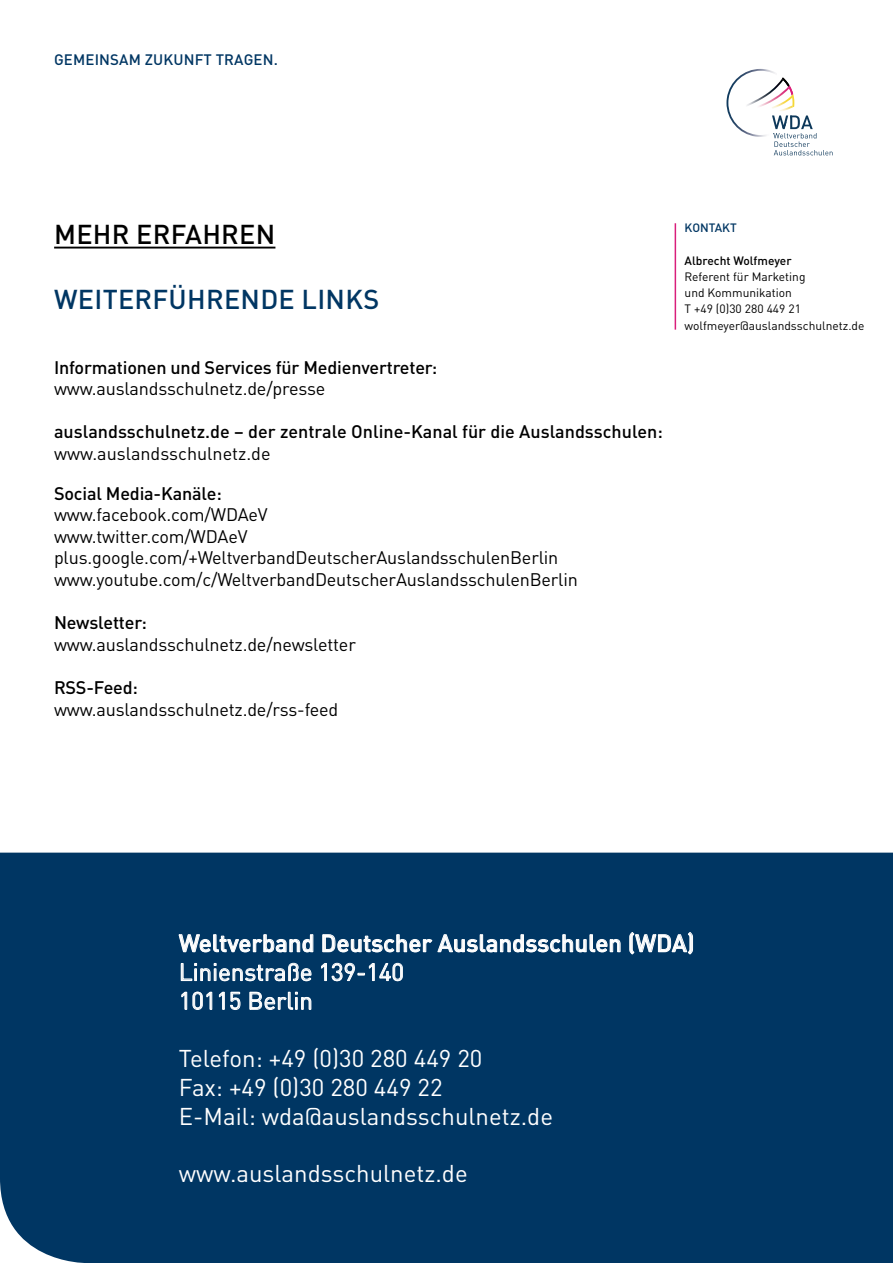
<style>
.page{position:relative;width:893px;height:1263px;background:#fff}
.page>*{position:absolute;margin:0;border:0;box-sizing:border-box;transform-origin:0 0}
.t1{font:500 27px "DIN Pro";letter-spacing:.01em;color:#003663}
.t2{font:500 27px "DIN Pro";letter-spacing:.01em;color:#000}
.t3{font:24px/28.8px "DIN Pro";color:#fff}
.t4{font:500 24px "DIN Pro";color:#fff}
.t5{font:18px/21.6px "DIN Pro";letter-spacing:-.01em;color:#000}
.t6{font:500 18px "DIN Pro";letter-spacing:-.005em;color:#000}
.t7{font:500 15px "DIN Pro";letter-spacing:.01em;color:#003663}
.t8{font:12px/16.2px "DIN Pro";color:#000}
.t9{font:500 12px "DIN Pro";color:#000}
.t10{font:500 12px "DIN Pro";color:#003663}
</style>
<div class="page">
<img style="left:726px;top:71px;width:49px;height:66px">
<svg style="left:772px;top:115px;width:60px;height:40px"></svg>
<img style="left:771px;top:108px;width:20px;height:3px">
<img style="left:757px;top:85px;width:25px;height:23px">
<img style="left:746px;top:85px;width:30px;height:22px">
<svg style="left:782px;top:77px;width:12px;height:31px"></svg>
<hr style="left:675px;top:223px;width:1px;height:107px;background:#d91e7b">
<hr style="left:54px;top:247px;width:221px;height:2px;background:#000">
<div style="left:0;top:853px;width:893px;height:410px;background:#003663"></div>
<div style="left:179px;top:933px;width:539px;height:249px;background:#003663"></div>
<svg style="left:179px;top:934px;width:134px;height:18px"></svg>
<svg style="left:323px;top:934px;width:297px;height:18px"></svg>
<svg style="left:629px;top:932px;width:64px;height:22px"></svg>
<svg style="left:181px;top:963px;width:130px;height:18px"></svg>
<svg style="left:321px;top:963px;width:82px;height:18px"></svg>
<svg style="left:182px;top:992px;width:5px;height:18px"></svg>
<svg style="left:193px;top:992px;width:19px;height:18px"></svg>
<svg style="left:219px;top:992px;width:21px;height:18px"></svg>
<svg style="left:250px;top:992px;width:61px;height:18px"></svg>
<p class="t7" style="left:54px;top:48px;width:225px">gemeinsam zukunft tragen.</p>
<h1 class="t2" style="left:54px;top:212px;width:223px">meh r Erfah ren</h1>
<h1 class="t1" style="left:54px;top:277px;width:327px">weiterfüh rende links</h1>
<p class="t6" style="left:54px;top:352px;width:385px">I nformationen und Services für Medienvertreter:</p>
<p class="t5" style="left:54px;top:376px;width:273px">www.auslandsschulnetz.de/presse</p>
<p class="t6" style="left:54px;top:417px;width:610px">auslandsschulnetz.de – der zentrale Online-Kanal für die Auslandsschulen:</p>
<p class="t5" style="left:54px;top:441px;width:218px">www.auslandsschulnetz.de</p>
<p class="t6" style="left:54px;top:478px;width:169px">Social Media-Kanäle:</p>
<p class="t5" style="left:54px;top:502px;width:525px">www.facebook.com/WDAeV<br>www.twitter.com/WDAeV plus.google.com/+WeltverbandDeutscherAuslandsschulenBerlin www.youtube.com/c/WeltverbandDeutscherAuslandsschulenBerlin</p>
<p class="t6" style="left:54px;top:608px;width:94px">N ewsletter:</p>
<p class="t5" style="left:54px;top:632px;width:303px">www.auslandsschulnetz.de/newsletter</p>
<p class="t6" style="left:54px;top:673px;width:85px">RSS-Feed:</p>
<p class="t5" style="left:54px;top:696px;width:286px">www.auslandsschulnetz.de/rss-feed</p>
<p class="t10" style="left:685px;top:218px;width:24px">KONTAKT</p>
<p class="t9" style="left:685px;top:251px;width:109px">Albrecht Wolfmeyer</p>
<p class="t8" style="left:685px;top:267px;width:181px">Referent für Marketing<br>und Kommunikation<br>T +49 (0)30 280 449 21 wolfmeyer@auslandsschulnetz.de</p>
<h2 class="t4" style="left:179px;top:924px;width:517px">Weltverband Deutscher Auslandsschulen (WDA)</h2>
<h2 class="t3" style="left:179px;top:955px;width:227px">Linienstraße 139-140<br>10115 Berlin</h2>
<h2 class="t3" style="left:179px;top:1041px;width:376px">Telefon: +49 (0)30 280 449 20<br>Fax: +49 (0)30 280 449 22<br>E-Mail: wda@auslandsschulnetz.de</h2>
<h2 class="t3" style="left:179px;top:1157px;width:290px">www.auslandsschulnetz.de</h2>
</div>
